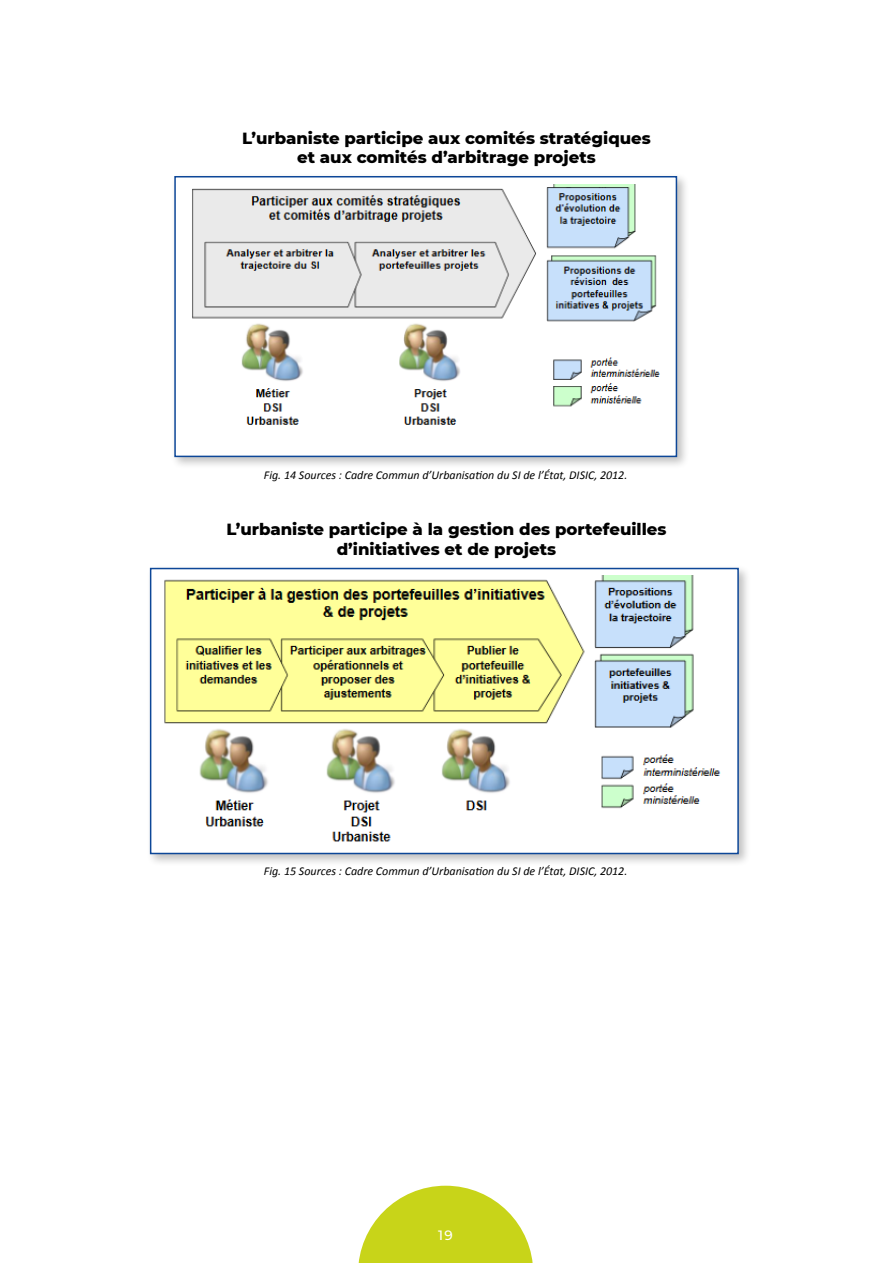
<style>
.page{position:relative;width:893px;height:1263px;background:#fff}
.page>*{position:absolute;margin:0;border:0;box-sizing:border-box;transform-origin:0 0}
.t1{font:800 16.5px/19.8px "Montserrat";color:#000;text-align:center}
.t2{font:500 13.5px "Montserrat";color:#fff}
.t3{font:italic 12px "Calibri";color:#000}
</style>
<div class="page">
<svg style="left:358px;top:1186px;width:175px;height:77px"></svg>
<div style="left:170px;top:172px;width:520px;height:298px;background:#000;opacity:.25"></div>
<div style="left:174px;top:176px;width:503px;height:281px;background:#fff;border:2px solid #0d4798"></div>
<img style="left:192px;top:185px;width:468px;height:240px">
<div style="left:146px;top:564px;width:605px;height:302px;background:#000;opacity:.25"></div>
<div style="left:150px;top:568px;width:589px;height:286px;background:#fff;border:2px solid #0d4798"></div>
<img style="left:164px;top:576px;width:557px;height:266px">
<p class="t1" style="left:242px;top:127px;width:410px">L’urbaniste participe aux comités stratégiques et aux comités d’arbitrage projets</p>
<p class="t3" style="left:264px;top:468px;width:365px">Fig. 14 Sources : Cadre Commun d’Urbanisation du SI de l’État, DISIC, 2012.</p>
<p class="t1" style="left:226px;top:519px;width:442px">L’urbaniste participe à la gestion des portefeuilles d’initiatives et de projets</p>
<p class="t3" style="left:264px;top:863px;width:365px">Fig. 15 Sources : Cadre Commun d’Urbanisation du SI de l’État, DISIC, 2012.</p>
<p class="t2" style="left:438px;top:1226px;width:16px">19</p>
</div>
